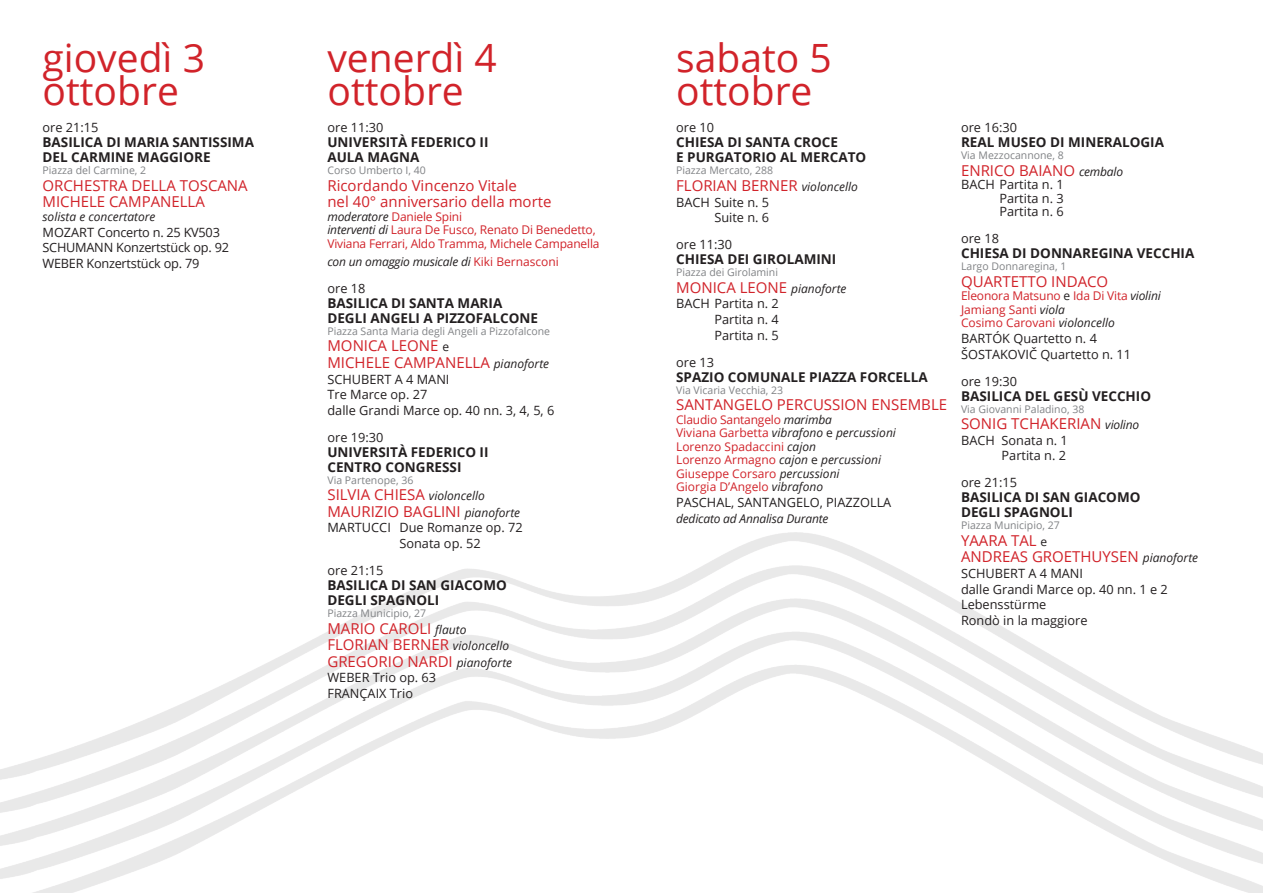
<style>
.page{position:relative;width:1263px;height:893px;background:#fff}
.page>*{position:absolute;margin:0;border:0;box-sizing:border-box;transform-origin:0 0}
.t1{font:39px/33px "Open Sans";color:#d1232a}
.t2{font:15px/16.5px "Open Sans";color:#d1232a}
.t3{font:700 13.5px/15px "Open Sans";color:#231f20}
.t4{font:12.75px/15.6px "Open Sans";color:#231f20}
.t5{font:12.75px/15.6px "Open Sans";letter-spacing:-.02em;color:#231f20}
.t6{font:12px/13.5px "Open Sans";letter-spacing:-.015em;color:#d1232a}
.t7{font:italic 12px "Open Sans";letter-spacing:-.015em;color:#231f20}
.t8{font:12px "Open Sans";color:#231f20}
.t9{font:10.5px "Open Sans";color:#808285}
.s1{font-style:italic;color:#231f20}
.s2{font-style:normal;color:#d1232a}
.s3{font-style:normal;font-size:15px;color:#d1232a}
.s4{font-style:italic;font-size:12px;color:#231f20}
.s5{color:#231f20}
.s6{font-size:12px;color:#231f20}
</style>
<div class="page">
<img style="left:0;top:532px;width:1263px;height:361px">
<h1 class="t1" style="left:43px;top:41px;width:164px">giovedì 3 ottobre</h1>
<p class="t4" style="left:43px;top:120px;width:57px">ore 21:15</p>
<p class="t3" style="left:43px;top:135px;width:213px">BASILICA DI MARIA SANTISSIMA<br>DEL CARM INE MAGGIORE</p>
<p class="t9" style="left:43px;top:163px;width:105px">Piazza del Carmine, 2</p>
<p class="t2" style="left:43px;top:177px;width:207px">ORchestra della Toscana<br>Michele Campanella</p>
<p class="t7" style="left:43px;top:208px;width:115px">solista e concertatore</p>
<p class="t5" style="left:43px;top:224px;width:188px">Mozart Concerto n. 25 KV503<br>Schumann Konzertstück op. 92<br>Weber Konzertstück op. 79</p>
<h1 class="t1" style="left:327px;top:41px;width:171px">venerdì 4 ottobre</h1>
<p class="t4" style="left:327px;top:120px;width:57px">ore 11:30</p>
<p class="t3" style="left:327px;top:135px;width:157px">UNIVERSITÀ FEDERICO II<br>AU LA MAGNA</p>
<p class="t9" style="left:327px;top:163px;width:100px">Corso U mberto I, 40</p>
<p class="t2" style="left:327px;top:177px;width:226px">Ricordando Vincenzo Vitale<br>nel 40° anniversario della morte</p>
<p class="t6" style="left:327px;top:209px;width:274px"><span class="s1">moderatore</span> Daniele Spini<br><span class="s1">interventi di</span> Laura De Fusco, Renato D i Benedetto,<br>Viviana Ferrari, Aldo Tramma, Michele Campanella</p>
<p class="t7" style="left:327px;top:253px;width:233px">con un omaggio musicale di <span class="s2">Kiki Bernasconi</span></p>
<p class="t4" style="left:327px;top:280px;width:39px">ore 18</p>
<p class="t3" style="left:327px;top:295px;width:212px">BASILICA DI SANTA MARIA<br>DEGLI ANGELI A PIZZOFALCONE</p>
<p class="t9" style="left:327px;top:324px;width:224px">Piazza Santa Maria degli Angeli a Pizzofalcone</p>
<p class="t2" style="left:327px;top:337px;width:24px">MONICA</p>
<p class="t2" style="left:391px;top:337px;width:19px">LEONE</p>
<p class="t8" style="left:442px;top:339px;width:8px">e</p>
<p class="t2" style="left:327px;top:354px;width:23px">MICHE</p>
<p class="t2" style="left:374px;top:354px;width:72px">LE CAMPANE</p>
<p class="t7" style="left:465px;top:355px;width:86px"><span class="s3">LLA</span> pianoforte</p>
<p class="t4" style="left:327px;top:371px;width:228px">Schubert a 4 mani<br>Tre Marce op. 27<br>dalle Grandi Marce op. 40 nn. 3, 4, 5, 6</p>
<p class="t4" style="left:327px;top:429px;width:57px">ore 19:30</p>
<p class="t3" style="left:327px;top:444px;width:157px">UNIVERSITÀ FEDERICO II<br>CENTRO CONGRESSI</p>
<p class="t9" style="left:327px;top:473px;width:87px">Via Partenope, 36</p>
<p class="t2" style="left:327px;top:486px;width:194px">Silvia Chiesa <span class="s4">violoncello<br></span>Maurizio Baglini <span class="s4">pianoforte</span></p>
<p class="t4" style="left:399px;top:520px;width:125px;text-indent:-72px">Martucci Due Romanze op. 72<br>Sonata op. 52</p>
<p class="t4" style="left:327px;top:562px;width:57px">ore 21:15</p>
<p class="t3" style="left:327px;top:577px;width:181px">BASILICA DI SAN GIACOM O<br>DEGLI SPAGNOLI</p>
<p class="t9" style="left:327px;top:606px;width:100px">Piazza Municipio, 27</p>
<p class="t2" style="left:327px;top:619px;width:186px">Mario Caroli <span class="s4">flauto<br></span>Florian Berner <span class="s4">violoncello<br></span>Gregorio Nardi <span class="s4">pianoforte</span></p>
<p class="t4" style="left:327px;top:669px;width:110px">Weber Trio op. 63<br>Françaix Trio</p>
<h1 class="t1" style="left:676px;top:41px;width:157px">sabato 5 ottobre</h1>
<p class="t4" style="left:676px;top:120px;width:39px">ore 10</p>
<p class="t3" style="left:676px;top:135px;width:192px">CHIESA DI SANTA CROCE<br>E PU RGATORIO AL MERCATO</p>
<p class="t9" style="left:676px;top:163px;width:99px">Piazza Mercato, 288</p>
<p class="t2" style="left:676px;top:177px;width:183px">Florian Berner <span class="s4">violoncello</span></p>
<p class="t4" style="left:676px;top:194px;width:95px;text-align:right">Bach Suite n. 5<br>Suite n. 6</p>
<p class="t4" style="left:676px;top:236px;width:57px">ore 11:30</p>
<p class="t3" style="left:676px;top:251px;width:162px">CHIESA DEI GIROLAM INI</p>
<p class="t9" style="left:676px;top:265px;width:103px">Piazza dei Girolamini</p>
<p class="t2" style="left:676px;top:279px;width:172px">Monica Leone <span class="s4">pianoforte</span></p>
<p class="t4" style="left:714px;top:295px;width:66px;text-align:justify;text-indent:-38px">Bach Partita n. 2<br>Partita n. 4<br>Partita n. 5</p>
<p class="t4" style="left:676px;top:354px;width:39px">ore 13</p>
<p class="t3" style="left:676px;top:369px;width:253px">SPAZIO COMU NALE PIAZZA FORCELLA</p>
<p class="t9" style="left:676px;top:382px;width:109px">Via Vicaria Vecchia, 23</p>
<p class="t2" style="left:676px;top:396px;width:243px">Santangelo Percussion Ensembl</p>
<p class="t2" style="left:939px;top:396px;width:10px">e</p>
<p class="t6" style="left:676px;top:412px;width:221px">Claudio Santangelo <span class="s1">marimba<br></span>Viviana Garbetta <span class="s1">vibrafono</span> <span class="s5">e</span> <span class="s1">percussioni<br></span>Lorenzo Spadaccini <span class="s1">cajon<br></span>Lorenzo Armagno <span class="s1">cajon</span> <span class="s5">e</span> <span class="s1">percussioni<br></span>Giuseppe Corsaro <span class="s1">percussioni<br></span>Giorgia D’Angelo <span class="s1">vibrafono</span></p>
<p class="t4" style="left:676px;top:494px;width:217px">Paschal, Santang elo, Piazzolla</p>
<p class="t7" style="left:676px;top:511px;width:154px">dedicato ad Annalisa Durante</p>
<p class="t4" style="left:961px;top:120px;width:57px">ore 16:30</p>
<p class="t3" style="left:961px;top:135px;width:204px">REAL MUSEO DI MINERALOGIA</p>
<p class="t9" style="left:961px;top:148px;width:104px">Via Mezzocannone, 8</p>
<p class="t2" style="left:961px;top:162px;width:164px">E nrico Baiano <span class="s4">cembalo</span></p>
<p class="t4" style="left:999px;top:178px;width:66px;line-height:13.5px;text-align:justify;text-indent:-38px">Bach Partita n. 1<br>Partita n. 3<br>Partita n. 6</p>
<p class="t4" style="left:961px;top:231px;width:39px">ore 18</p>
<p class="t3" style="left:961px;top:246px;width:235px">CHIESA DI DONNAREGINA VECCHIA</p>
<p class="t9" style="left:961px;top:259px;width:107px">Largo Donnaregina, 1</p>
<p class="t2" style="left:961px;top:273px;width:149px">Quartetto I ndaco</p>
<p class="t6" style="left:961px;top:289px;width:201px">Eleonora Matsuno <span class="s5">e</span> Ida Di Vita <span class="s1">violini<br></span>Jamiang Santi <span class="s1">viola<br></span>Cosimo Carovani <span class="s1">violoncello</span></p>
<p class="t4" style="left:961px;top:330px;width:172px">Bartók Quartetto n. 4<br>Šostakovi č Quartetto n. 11</p>
<p class="t4" style="left:961px;top:373px;width:57px">ore 19:30</p>
<p class="t3" style="left:961px;top:388px;width:192px">BASILICA DEL GESÙ VECCHIO</p>
<p class="t9" style="left:961px;top:402px;width:125px">Via Giovanni Paladino, 38</p>
<p class="t2" style="left:961px;top:415px;width:180px">Sonig Tchakerian <span class="s4">violino</span></p>
<p class="t4" style="left:961px;top:432px;width:108px;text-align:right">Bach Sonata n. 1<br>Partita n. 2</p>
<p class="t4" style="left:961px;top:475px;width:57px">ore 21:15</p>
<p class="t3" style="left:961px;top:490px;width:181px">BASILICA DI SAN GIACOM O<br>DEGLI SPAGNOLI</p>
<p class="t9" style="left:961px;top:518px;width:100px">Piazza Municipio, 27</p>
<p class="t2" style="left:961px;top:532px;width:239px">Yaara Tal <span class="s6">e<br></span>Andreas Groethuys en <span class="s4">pianoforte</span></p>
<p class="t4" style="left:961px;top:565px;width:208px">Schubert a 4 mani<br>dalle Grandi Marce op. 40 nn. 1 e 2<br>Lebensstürme<br>Rondò in la maggiore</p>
</div>
